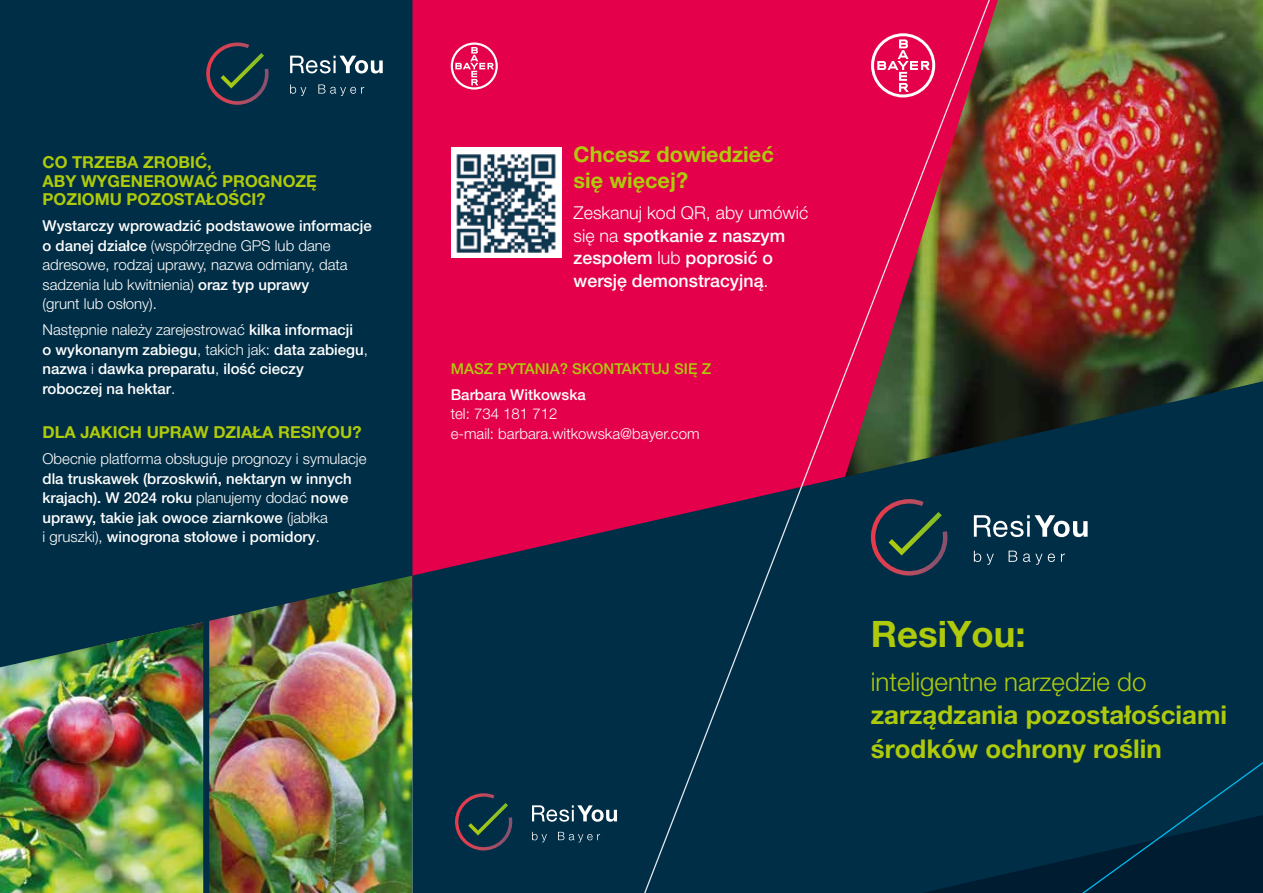
<style>
.page{position:relative;width:1263px;height:893px;background:#fff}
.page>*{position:absolute;margin:0;border:0;box-sizing:border-box;transform-origin:0 0}
.t1{font:700 36.45px "Helvetica Neue LT Pro";color:#afca0b}
.t2{font:700 25.8px/33.5px "Helvetica Neue LT Pro";color:#afca0b}
.t3{font:300 25.8px "Helvetica Neue LT Pro";color:#afca0b}
.t4{font:700 21.75px/26.1px "Helvetica Neue LT Pro";color:#afca0b}
.t5{font:500 17.7px/22.6px "Helvetica Neue LT Pro";color:#fff}
.t6{font:700 16.5px/18.8px "Helvetica Neue LT Pro";color:#afca0b}
.t7{font:500 15px/19.5px "Helvetica Neue LT Pro";color:#fff}
.t8{font:300 15px/19.5px "Helvetica Neue LT Pro";color:#fff}
.t9{font:500 15px "Helvetica Neue LT Pro";color:#afca0b}
.s1{font-weight:500}
.s2{font-weight:300}
</style>
<div class="page">
<div style="left:0;top:0;width:412px;height:702px;background:#002e46"></div>
<img style="left:998px;top:0;width:265px;height:381px">
<img style="left:209px;top:576px;width:203px;height:317px">
<div style="left:412px;top:0;width:223px;height:476px;background:#e5004b"></div>
<svg style="left:996px;top:381px;width:267px;height:434px;fill:#002e46"></svg>
<svg style="left:412px;top:476px;width:223px;height:417px;fill:#002e46"></svg>
<svg style="left:1008px;top:551px;width:9px;height:11px"></svg>
<svg style="left:1023px;top:553px;width:19px;height:12px"></svg>
<svg style="left:1048px;top:553px;width:7px;height:9px"></svg>
<svg style="left:1061px;top:554px;width:4px;height:8px"></svg>
<svg style="left:996px;top:515px;width:91px;height:22px"></svg>
<svg style="left:454px;top:793px;width:58px;height:58px"></svg>
<svg style="left:532px;top:832px;width:15px;height:10px"></svg>
<svg style="left:558px;top:832px;width:42px;height:10px"></svg>
<svg style="left:532px;top:805px;width:85px;height:17px"></svg>
<svg style="left:998px;top:688px;width:265px;height:205px"></svg>
<svg style="left:451px;top:43px;width:47px;height:47px"></svg>
<svg style="left:635px;top:0;width:361px;height:893px"></svg>
<svg style="left:206px;top:43px;width:63px;height:62px"></svg>
<svg style="left:290px;top:84px;width:16px;height:12px"></svg>
<svg style="left:318px;top:84px;width:46px;height:12px"></svg>
<svg style="left:290px;top:56px;width:93px;height:17px"></svg>
<img style="left:0;top:622px;width:203px;height:271px">
<div style="left:203px;top:617px;width:6px;height:276px;background:#002e46"></div>
<div style="left:451px;top:147px;width:110px;height:111px;background:#fff"></div>
<img style="left:456px;top:154px;width:100px;height:99px">
<p class="t6" style="left:43px;top:152px;width:276px">CO TRZEBA ZROBIĆ,<br>ABY WYGENEROWAĆ PROGNOZĘ<br>POZIOMU POZOSTAŁOŚCI?</p>
<p class="t8" style="left:43px;top:216px;width:331px"><span class="s1">Wystarczy wprowadzić podstawowe informacje o danej działce</span> (współrzędne GPS lub dane adresowe, rodzaj uprawy, nazwa odmiany, data sadzenia lub kwitnienia) <span class="s1">oraz typ uprawy<br></span>(grunt lub osłony).</p>
<p class="t7" style="left:43px;top:320px;width:327px"><span class="s2">Następnie należy zarejestrować</span> kilka informacji<br>o wykonanym zabiegu<span class="s2">, takich jak:</span> data zabiegu<span class="s2">, </span>nazwa <span class="s2">i</span> dawka preparatu<span class="s2">,</span> ilość cieczy<br>roboczej na hektar<span class="s2">.</span></p>
<p class="t6" style="left:43px;top:423px;width:320px">DLA JAKICH UPRAW DZIAŁA RESIYOU?</p>
<p class="t8" style="left:43px;top:449px;width:325px">Obecnie platforma obsługuje prognozy i symulacje</p>
<p class="t7" style="left:43px;top:468px;width:311px">dla truskawek (brzoskwiń, nektaryn w innych krajach). W 2024 roku <span class="s2">planujemy dodać</span> nowe uprawy, takie jak owoce ziarnkowe <span class="s2">(jabłka<br>i gruszki),</span> winogrona stołowe i pomidory<span class="s2">.</span></p>
<h3 class="t4" style="left:574px;top:141px;width:202px">Chcesz dowiedzieć się więcej?</h3>
<p class="t5" style="left:574px;top:201px;width:236px"><span class="s2">Zeskanuj kod QR, aby umówić się na</span> spotkanie z naszym zespołem <span class="s2">lub</span> poprosić o wersję demonstracyjną<span class="s2">.</span></p>
<p class="t9" style="left:451px;top:360px;width:262px">MASZ PYTANIA? SKONTAKTUJ SIĘ Z</p>
<p class="t7" style="left:451px;top:385px;width:137px">Barbara Witkowska</p>
<p class="t8" style="left:451px;top:404px;width:250px">tel: 734 181 712<br>e-mail: barbara.witkowska@bayer.com</p>
<h1 class="t1" style="left:871px;top:611px;width:156px">ResiYou:</h1>
<h2 class="t3" style="left:871px;top:666px;width:277px">inteligentne narzędzie do</h2>
<h2 class="t2" style="left:871px;top:698px;width:358px">zarządzania pozostałościami środków ochrony roślin</h2>
</div>
